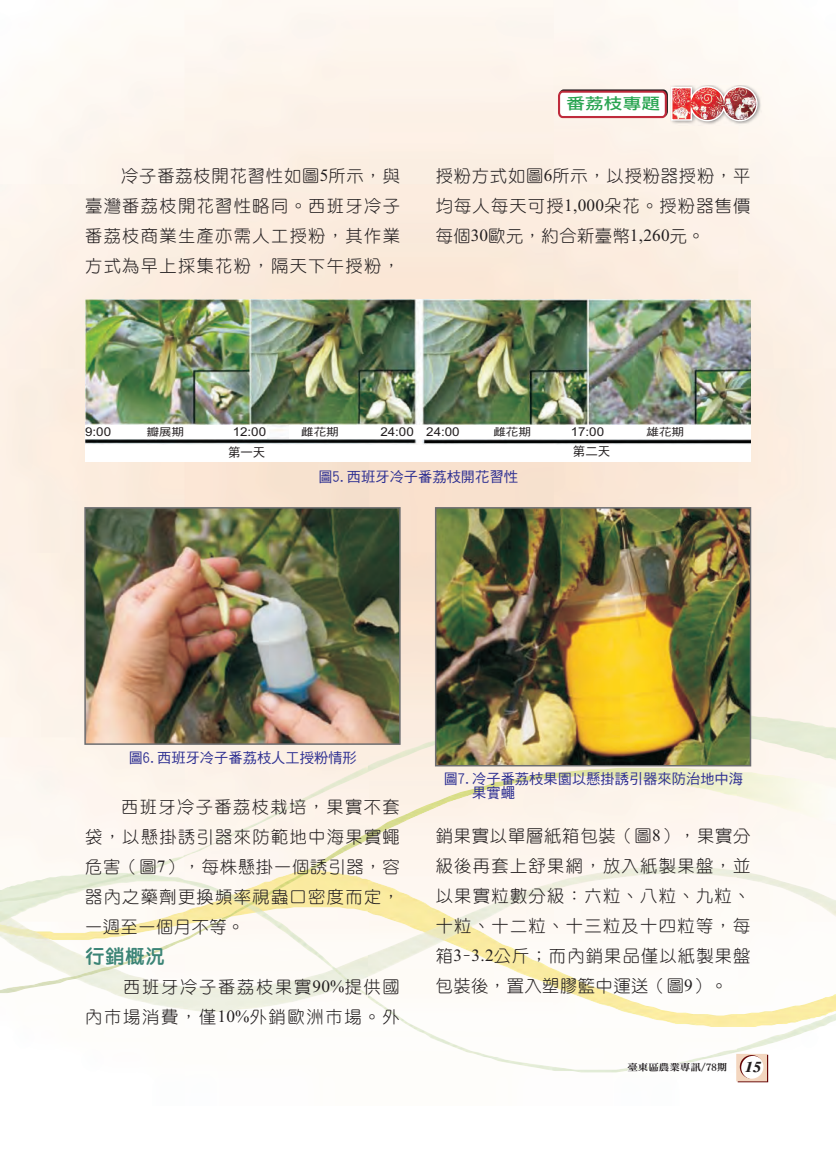
<style>
.page{position:relative;width:836px;height:1157px;background:#fff}
.page>*{position:absolute;margin:0;border:0;box-sizing:border-box;transform-origin:0 0}
.t1{font:19.5px "DF Yuan W8 WIN BF";color:#3b8476}
.t2{font:17.25px/30px "DF Yuan W3 WIN BF";letter-spacing:.075em;color:#231f20;text-align:justify}
.t3{font:17.25px/30px "DF Yuan W3 WIN BF";letter-spacing:.1em;color:#231f20;text-align:right}
.t4{font:15.45px "DF Li Hei W5 WIN BF";color:#28a450;scale:1.21 1}
.t5{font:14.25px/14.2px "DF Hei W5 WIN BF";color:#2e3092}
.t6{font:12.45px "DF Hei W5 WIN BF";color:#231f20}
.t7{font:12.15px "Arial";color:#231f20;scale:1.1 1}
.t8{font:10.65px "DF Hei W5 WIN BF";color:#231f20;scale:1.16 1}
.t9{font:10.65px "DF Hei W5 WIN BF";color:#231f20;scale:1.17 1}
.t10{font:10.5px "DF Hei W5 WIN BF";color:#231f20;scale:1.18 1}
.t11{font:9.45px "DFN Ming W9 WIN BF";color:#231f20;scale:1.12 1}
.s1{font-family:"Times New Roman"}
.s2{font-family:"Dutch 801 BT";font-weight:800;font-style:italic;font-size:15px}
</style>
<div class="page">
<img style="left:0;top:0;width:836px;height:1083px">
<img style="left:0;top:993px;width:836px;height:79px">
<img style="left:0;top:902px;width:836px;height:91px">
<img style="left:0;top:711px;width:836px;height:191px">
<svg style="left:627px;top:1061px;width:100px;height:11px"></svg>
<svg style="left:736px;top:1053px;width:32px;height:29px"></svg>
<img style="left:86px;top:509px;width:312px;height:234px">
<div style="left:84px;top:507px;width:316px;height:238px;border:1px solid #6c6d70"></div>
<img style="left:437px;top:509px;width:312px;height:255px">
<div style="left:435px;top:507px;width:316px;height:259px;border:1px solid #6c6d70"></div>
<img style="left:670px;top:85px;width:91px;height:40px">
<img style="left:557px;top:85px;width:201px;height:37px">
<img style="left:85px;top:299px;width:665px;height:146px">
<div style="left:85px;top:425px;width:181px;height:13px;background:#fff"></div>
<div style="left:289px;top:425px;width:461px;height:13px;background:#fff"></div>
<div style="left:85px;top:445px;width:665px;height:17px;background:#fff"></div>
<p class="t4" style="left:566px;top:96px;width:79px">番荔枝專題</p>
<p class="t2" style="left:85px;top:161px;width:316px;text-indent:36px">冷子番荔枝開花習性如圖<span class="s1">5</span>所示，與臺灣番荔枝開花習性略同。西班牙冷子番荔枝商業生產亦需人工授粉，其作業方式為早上採集花粉，隔天下午授粉，</p>
<p class="t2" style="left:435px;top:161px;width:316px">授粉方式如圖<span class="s1">6</span>所示，以授粉器授粉，平均每人每天可授<span class="s1">1,000</span>朵花。授粉器售價每個<span class="s1">30</span>歐元，約合新臺幣<span class="s1">1,260</span>元。</p>
<p class="t10" style="left:147px;top:426px;width:33px">瓣展期</p>
<p class="t7" style="left:85px;top:427px;width:25px">9:00</p>
<p class="t7" style="left:233px;top:427px;width:32px">12:00</p>
<p class="t8" style="left:301px;top:426px;width:34px">雌花期</p>
<p class="t7" style="left:380px;top:427px;width:74px">24:00 24:00</p>
<p class="t8" style="left:493px;top:426px;width:34px">雌花期</p>
<p class="t7" style="left:570px;top:427px;width:32px">17:00</p>
<p class="t9" style="left:646px;top:426px;width:33px">雄花期</p>
<p class="t6" style="left:228px;top:446px;width:39px">第一天</p>
<p class="t6" style="left:573px;top:445px;width:39px">第二天</p>
<p class="t5" style="left:318px;top:469px;width:201px">圖5.西班牙冷子番荔枝開花習性</p>
<p class="t5" style="left:129px;top:750px;width:229px">圖6.西班牙冷子番荔枝人工授粉情形</p>
<p class="t2" style="left:85px;top:791px;width:316px;text-indent:36px">西班牙冷子番荔枝栽培，果實不套袋，以懸掛誘引器來防範地中海果實蠅危害（圖<span class="s1">7</span>），每株懸掛一個誘引器，容器內之藥劑更換頻率視蟲口密度而定，一週至一個月不等。</p>
<p class="t1" style="left:85px;top:946px;width:81px">行銷概況</p>
<p class="t3" style="left:85px;top:971px;width:316px">西班牙冷子番荔枝果實<span class="s1">90%</span>提供國<br>內市場消費，僅<span class="s1">10%</span>外銷歐洲市場。外</p>
<p class="t5" style="left:472px;top:771px;width:272px;text-indent:-28px">圖7.冷子番荔枝果園以懸掛誘引器來防治地中海果實蠅</p>
<p class="t2" style="left:435px;top:821px;width:316px">銷果實以單層紙箱包裝（圖<span class="s1">8</span>），果實分級後再套上舒果網，放入紙製果盤，並以果實粒數分級：六粒、八粒、九粒、十粒、十二粒、十三粒及十四粒等，每箱<span class="s1">3</span>-<span class="s1">3.2</span>公斤；而內銷果品僅以紙製果盤包裝後，置入塑膠籃中運送（圖<span class="s1">9</span>）。</p>
<p class="t11" style="left:627px;top:1062px;width:121px">臺東區農業專訊/78期 <span class="s2">15</span></p>
</div>
